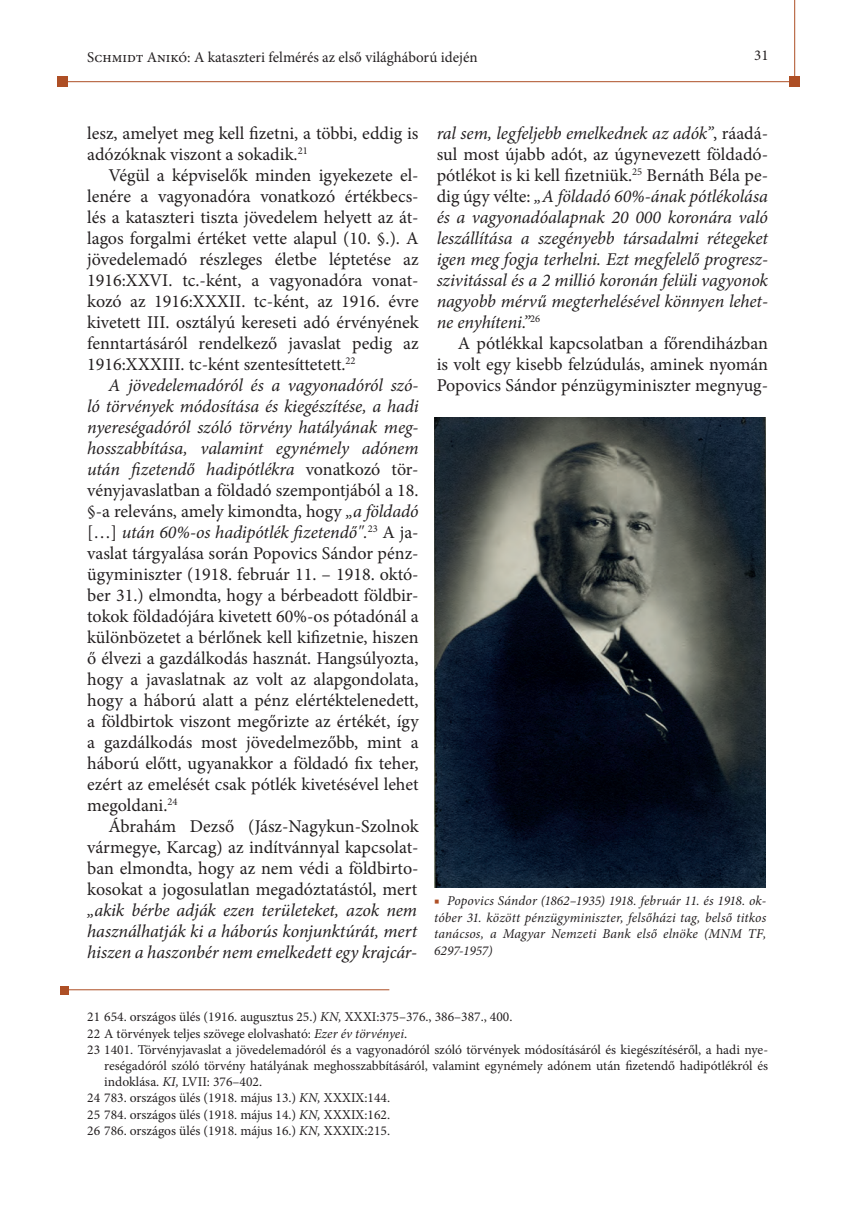
<style>
.page{position:relative;width:854px;height:1214px;background:#fff}
.page>*{position:absolute;margin:0;border:0;box-sizing:border-box;transform-origin:0 0}
.t1{font:18px/21px "Minion Pro";color:#231f20;text-align:justify}
.t2{font:italic 18px/21px "Minion Pro";letter-spacing:-.005em;color:#231f20;text-align:justify}
.t3{font:15px "Minion Pro";color:#231f20}
.t4{font:13.5px "Minion Pro";color:#231f20}
.t5{font:italic 13.5px/16.5px "Minion Pro";letter-spacing:.01em;color:#231f20;text-align:justify}
.s1{font-style:italic}
.s2{font-style:normal}
.s3{color:#ae4f25}
</style>
<div class="page">
<hr style="left:61px;top:81px;width:733px;height:1px;background:#ae4f25">
<hr style="left:794px;top:0;width:1px;height:86px;background:#ae4f25">
<div style="left:57px;top:76px;width:11px;height:10px;background:#ae4f25"></div>
<div style="left:789px;top:76px;width:10px;height:10px;background:#ae4f25"></div>
<img style="left:434px;top:417px;width:331px;height:469px">
<hr style="left:60px;top:989px;width:329px;height:1px;background:#ae4f25">
<div style="left:60px;top:985px;width:9px;height:9px;background:#ae4f25"></div>
<p class="t3" style="left:87px;top:47px;width:392px">Schmidt Anikó: A kataszteri felmérés az első világháború idején</p>
<p class="t3" style="left:754px;top:45px;width:16px">31</p>
<p class="t1" style="left:87px;top:122px;width:333px">lesz, amelyet meg kell fizetni, a többi, eddig is adózóknak viszont a sokadik.<sup>21</sup></p>
<p class="t1" style="left:87px;top:165px;width:333px;text-indent:21px">Végül a képviselők minden igyekezete el&shy;lenére a vagyonadóra vonatkozó értékbecs&shy;lés a kataszteri tiszta jövedelem helyett az át&shy;lagos forgalmi értéket vette alapul (10. §.). A jövedelemadó részleges életbe léptetése az 1916:XXVI. tc.-ként, a vagyonadóra vonat&shy;kozó az 1916:XXXII. tc-ként, az 1916. évre kivetett III. osztályú kereseti adó érvényének fenntartásáról rendelkező javaslat pedig az 1916:XXXIII. tc-ként szentesíttetett.<sup>22</sup></p>
<p class="t1" style="left:87px;top:374px;width:333px;text-indent:21px"><span class="s1">A jövedelemadóról és a vagyonadóról szó&shy;ló törvények módosítása és kiegészítése, a hadi nyereségadóról szóló törvény hatályának meg&shy;hosszabbítása, valamint egynémely adónem után fizetendő hadipótlékra</span> vonatkozó tör&shy;vényjavaslatban a földadó szempontjából a 18. §-a releváns, amely kimondta, hogy <span class="s1">„a földadó </span>[…] <span class="s1">után 60%-os hadipótlék fizetendő".</span><sup>23</sup> A ja&shy;vaslat tárgyalása során Popovics Sándor pénz&shy;ügyminiszter (1918. február 11. – 1918. októ&shy;ber 31.) elmondta, hogy a bérbeadott földbir&shy;tokok földadójára kivetett 60%-os pótadónál a különbözetet a bérlőnek kell kifizetnie, hiszen ő élvezi a gazdálkodás hasznát. Hangsúlyozta, hogy a javaslatnak az volt az alapgondolata, hogy a háború alatt a pénz elértéktelenedett, a földbirtok viszont megőrizte az értékét, így a gazdálkodás most jövedelmezőbb, mint a háború előtt, ugyanakkor a földadó fix teher, ezért az emelését csak pótlék kivetésével lehet megoldani.<sup>24</sup></p>
<p class="t1" style="left:87px;top:815px;width:333px;text-indent:21px">Ábrahám Dezső (Jász-Nagykun-Szolnok vármegye, Karcag) az indítvánnyal kapcsolat&shy;ban elmondta, hogy az nem védi a földbirto&shy;kosokat a jogosulatlan megadóztatástól, mert</p>
<p class="t2" style="left:87px;top:899px;width:331px">„akik bérbe adják ezen területeket, azok nem használhatják ki a háborús konjunktúrát, mert hiszen a haszonbér nem emelkedett egy krajcár-</p>
<p class="t2" style="left:436px;top:122px;width:333px">ral sem, legfeljebb emelkednek az adók”<span class="s2">, ráadá&shy;sul most újabb adót, az úgynevezett földadó&shy;pótlékot is ki kell fizetniük.</span><sup>25</sup> <span class="s2">Bernáth Béla pe&shy;dig úgy vélte:</span> „A földadó 60%-ának pótlékolása és a vagyonadóalapnak 20 000 koronára való leszállítása a szegényebb társadalmi rétegeket igen meg fogja terhelni. Ezt megfelelő progres - szivitással és a 2 millió koronán felüli vagyonok nagyobb mérvű megterhelésével könnyen lehet&shy;ne enyhíteni.”<sup>26</sup></p>
<p class="t1" style="left:436px;top:332px;width:333px;text-indent:21px">A pótlékkal kapcsolatban a főrendiházban is volt egy kisebb felzúdulás, aminek nyomán Popovics Sándor pénzügyminiszter megnyug-</p>
<p class="t5" style="left:434px;top:892px;width:333px"><span class="s3">■</span> Popovics Sándor (1862–1935) 1918. február 11. és 1918. ok&shy;tóber 31. között pénzügyminiszter, felsőházi tag, belső titkos tanácsos, a Magyar Nemzeti Bank első elnöke (MNM TF, 6297-1957)</p>
<p class="t4" style="left:87px;top:1007px;width:426px">21 654. országos ülés (1916. augusztus 25.) <span class="s1">KN,</span> XXXI:375–376., 386–387., 400.</p>
<p class="t4" style="left:87px;top:1023px;width:321px">22 A törvények teljes szövege elolvasható: <span class="s1">Ezer év törvényei</span>.</p>
<p class="t4" style="left:87px;top:1040px;width:682px">23 1401. Törvényjavaslat a jövedelemadóról és a vagyonadóról szóló törvények módosításáról és kiegészítéséről, a hadi nye-</p>
<p class="t4" style="left:104px;top:1056px;width:665px">reségadóról szóló törvény hatályának meghosszabbításáról, valamint egynémely adónem után fizetendő hadipótlékról és</p>
<p class="t4" style="left:104px;top:1072px;width:159px">indoklása. <span class="s1">KI,</span> LVII: 376–402.</p>
<p class="t4" style="left:87px;top:1088px;width:304px">24 783. országos ülés (1918. május 13.) <span class="s1">KN,</span> XXXIX:144.</p>
<p class="t4" style="left:87px;top:1104px;width:304px">25 784. országos ülés (1918. május 14.) <span class="s1">KN,</span> XXXIX:162.</p>
<p class="t4" style="left:87px;top:1121px;width:304px">26 786. országos ülés (1918. május 16.) <span class="s1">KN,</span> XXXIX:215.</p>
</div>
